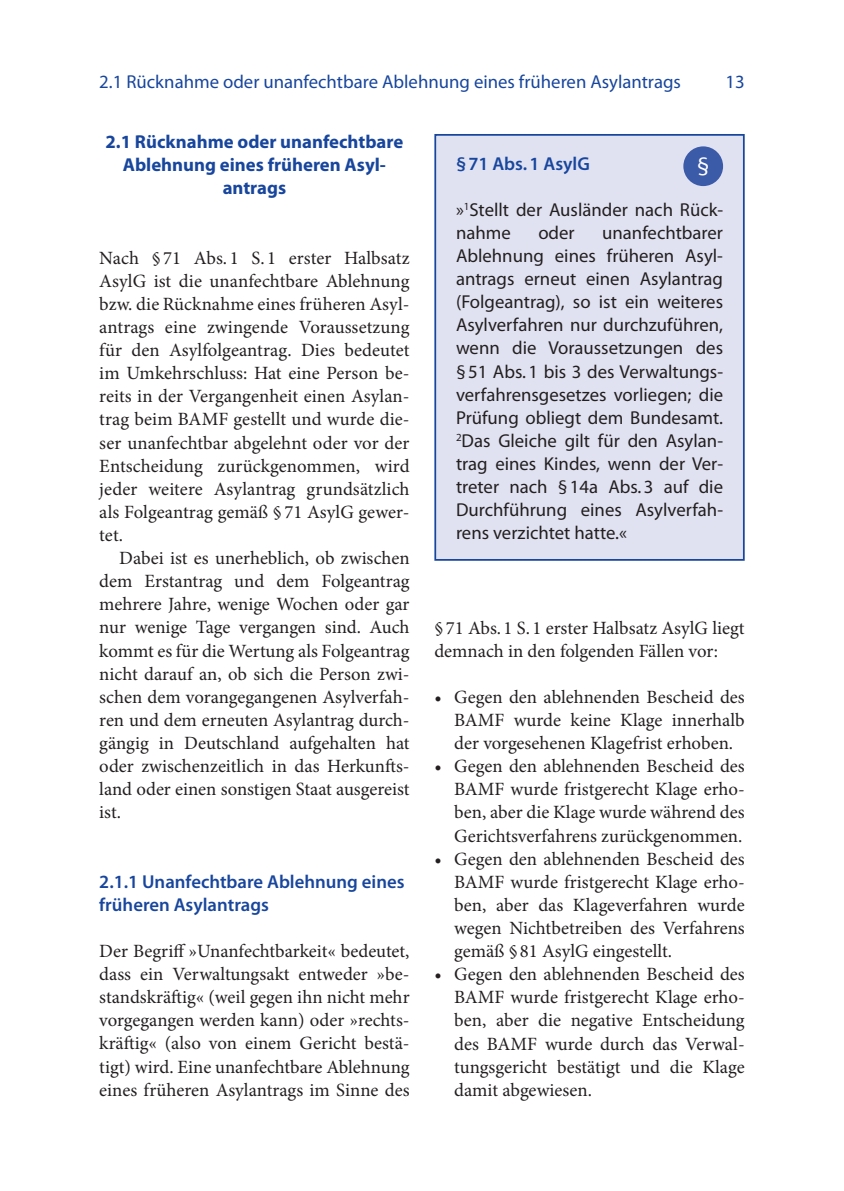
<style>
.page{position:relative;width:844px;height:1191px;background:#fff}
.page>*{position:absolute;margin:0;border:0;box-sizing:border-box;transform-origin:0 0}
.t1{font:24.5px "Myriad Pro";color:#fff}
.t2{font:18.72px/23.1px "Minion Pro";color:#231f20;text-align:justify}
.t3{font:18.72px/23.1px "Myriad Pro";color:#231f20}
.t4{font:18.72px "Myriad Pro";color:#18469d}
.t5{font:600 18.72px/23.1px "Myriad Pro";color:#18469d}
.t6{font:700 18.72px/23.1px "Myriad Pro";color:#18469d;text-align:center}
</style>
<div class="page">
<div style="left:435px;top:135px;width:308px;height:425px;background:#e0e2f1"></div>
<div style="left:434px;top:134px;width:310px;height:427px;border:2px solid #18469d"></div>
<div style="left:683px;top:146px;width:40px;height:40px;background:#3b5aa8;border-radius:50%"></div>
<p class="t4" style="left:99px;top:71px;width:583px">2.1 Rücknahme oder unanfechtbare Ablehnung eines früheren Asylantrags</p>
<p class="t4" style="left:725px;top:71px;width:21px">13</p>
<p class="t6" style="left:105px;top:130px;width:299px">2.1 Rücknahme oder unanfechtbare<br>Ablehnung eines früheren Asyl&shy;antrags</p>
<p class="t2" style="left:99px;top:246px;width:312px">Nach § 71 Abs. 1 S. 1 erster Halbsatz AsylG ist die unanfechtbare Ablehnung bzw. die Rücknahme eines früheren Asyl&shy;antrags eine zwingende Voraussetzung für den Asylfolgeantrag. Dies bedeutet im Umkehrschluss: Hat eine Person be&shy;reits in der Vergangenheit einen Asylan&shy;trag beim BAMF gestellt und wurde die&shy;ser unanfechtbar abgelehnt oder vor der Entscheidung zurückgenommen, wird jeder weitere Asylantrag grundsätzlich als Folgeantrag gemäß § 71 AsylG gewer&shy;tet.</p>
<p class="t2" style="left:99px;top:546px;width:312px;text-indent:20px">Dabei ist es unerheblich, ob zwischen dem Erstantrag und dem Folgeantrag mehrere Jahre, wenige Wochen oder gar nur wenige Tage vergangen sind. Auch kommt es für die Wertung als Folgeantrag nicht darauf an, ob sich die Person zwi&shy;schen dem vorangegangenen Asylverfah&shy;ren und dem erneuten Asylantrag durch&shy;gängig in Deutschland aufgehalten hat oder zwischenzeitlich in das Herkunfts&shy;land oder einen sonstigen Staat ausgereist ist.</p>
<p class="t5" style="left:99px;top:869px;width:307px">2.1.1 Unanfechtbare Ablehnung eines früheren Asylantrags</p>
<p class="t2" style="left:99px;top:939px;width:312px">Der Begriff »Unanfechtbarkeit« bedeutet, dass ein Verwaltungsakt entweder »be&shy;standskräftig« (weil gegen ihn nicht mehr vorgegangen werden kann) oder »rechts&shy;kräftig« (also von einem Gericht bestä&shy;tigt) wird. Eine unanfechtbare Ablehnung eines früheren Asylantrags im Sinne des</p>
<p class="t5" style="left:456px;top:151px;width:135px">§71 Abs.1 AsylG</p>
<p class="t3" style="left:456px;top:198px;width:268px">»<sup>1</sup>Stellt der Ausländer nach Rück&shy;nahme</p>
<h1 class="t1" style="left:696px;top:151px;width:14px">§</h1>
<p class="t3" style="left:456px;top:221px;width:268px;text-align:justify;text-indent:146px">unanfechtbarer Ablehnung eines früheren Asyl&shy;antrags erneut einen Asylantrag (Folgeantrag), so ist ein weiteres Asylverfahren nur durchzuführen, wenn die Voraussetzungen des §51 Abs. 1 bis 3 des Verwaltungs&shy;verfahrensgesetzes vorliegen; die Prüfung obliegt dem Bundesamt.<br><sup>2</sup>Das Gleiche gilt für den Asylan&shy;trag eines Kindes, wenn der Ver&shy;treter nach §14a Abs. 3 auf die Durchführung eines Asylverfah&shy;rens verzichtet hatte.«</p>
<p class="t3" style="left:538px;top:221px;width:38px">oder</p>
<p class="t2" style="left:434px;top:616px;width:312px">§ 71 Abs. 1 S. 1 erster Halbsatz AsylG liegt demnach in den folgenden Fällen vor:</p>
<p class="t2" style="left:454px;top:685px;width:292px;text-indent:-20px">• Gegen den ablehnenden Bescheid des BAMF wurde keine Klage innerhalb der vorgesehenen Klagefrist erhoben.</p>
<p class="t2" style="left:454px;top:754px;width:292px;text-indent:-20px">• Gegen den ablehnenden Bescheid des BAMF wurde fristgerecht Klage erho&shy;ben, aber die Klage wurde während des Gerichtsverfahrens zurückgenommen.</p>
<p class="t2" style="left:454px;top:847px;width:292px;text-indent:-20px">• Gegen den ablehnenden Bescheid des BAMF wurde fristgerecht Klage erho&shy;ben, aber das Klageverfahren wurde wegen Nichtbetreiben des Verfahrens gemäß § 81 AsylG eingestellt.</p>
<p class="t2" style="left:454px;top:962px;width:292px;text-indent:-20px">• Gegen den ablehnenden Bescheid des BAMF wurde fristgerecht Klage erho&shy;ben, aber die negative Entscheidung des BAMF wurde durch das Verwal&shy;tungsgericht bestätigt und die Klage damit abgewiesen.</p>
</div>
